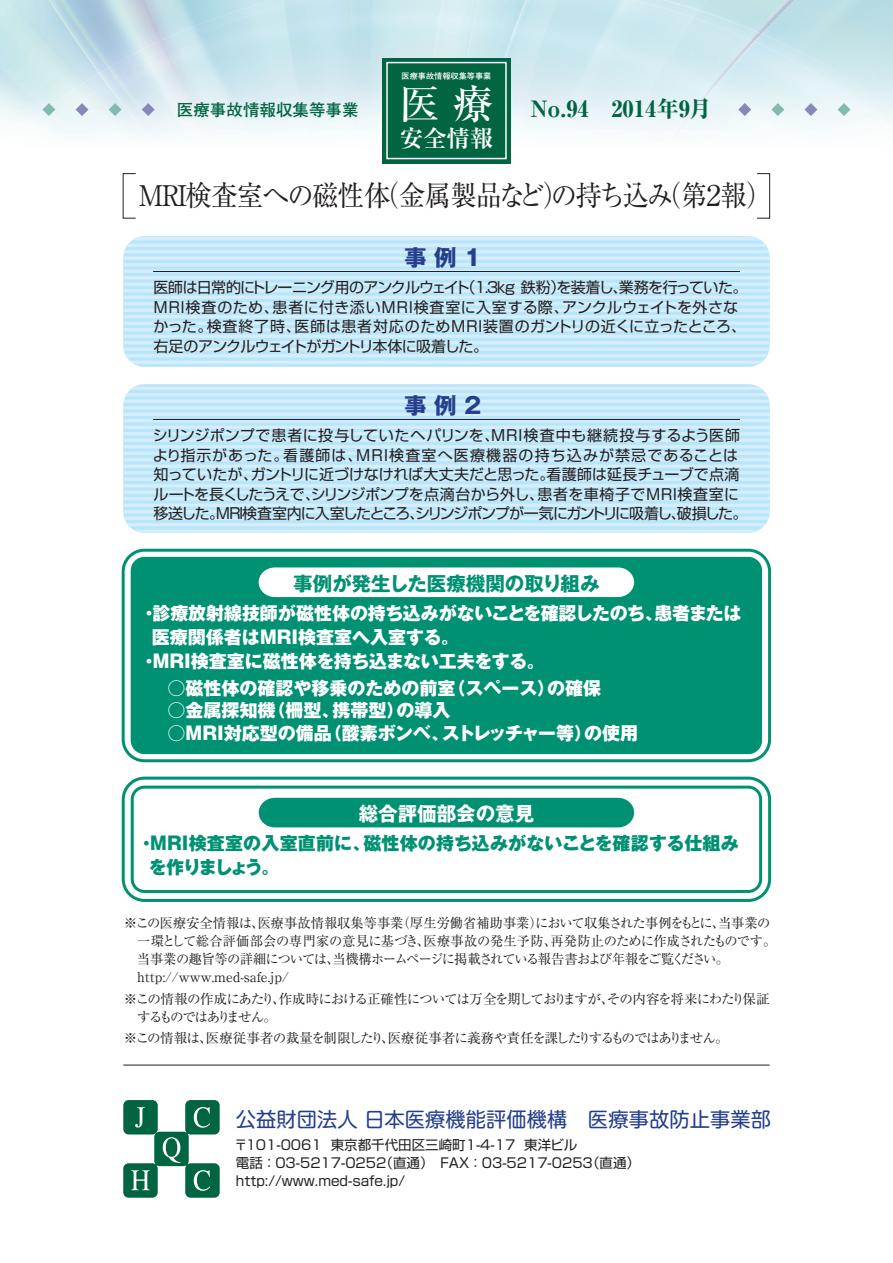
<style>
.page{position:relative;width:893px;height:1263px;background:#fff}
.page>*{position:absolute;margin:0;border:0;box-sizing:border-box;transform-origin:0 0}
.t1{font:40.35px "Ryumin Pro Medium 90 msp RKSJ H";color:#fff}
.t2{font:28.5px "Ryumin Pro Regular 90 msp RKSJ H";letter-spacing:-.065em;color:#231f20;scale:.92 1}
.t3{font:23.4px "Ryumin Pro Bold 90 msp RKSJ H";color:#fff}
.t4{font:22.5px "Ryumin Pro Heavy 90 msp RKSJ H";color:#006540}
.t5{font:22.5px "Gothic MB101 Pro Bold 90 msp RKSJ H";color:#253f8e}
.t6{font:20.25px "Shin M Go Pro Regular 90 msp RKSJ H";letter-spacing:.005em;color:#253f8e}
.t7{font:19.5px "Gothic MB101 Pro Bold 90 msp RKSJ H";color:#009173}
.t8{font:19.5px "Gothic MB101 Pro Bold 90 msp RKSJ H";color:#fff}
.t9{font:18px "Gothic MB101 Pro Heavy 90 msp RKSJ H";letter-spacing:-.005em;color:#fff}
.t10{font:18px/24px "Gothic MB101 Pro Heavy 90 msp RKSJ H";letter-spacing:.01em;color:#009173}
.t11{font:16.5px "Futo Go B101 Pro Bold 90 msp RKSJ H";color:#006540}
.t12{font:15px/19.5px "Shin Go Pro Regular 90 msp RKSJ H";letter-spacing:-.015em;color:#231f20}
.t13{font:15px/19.5px "Shin Go Pro Regular 90 msp RKSJ H";letter-spacing:-.035em;color:#231f20}
.t14{font:13.5px/18px "Shin Go Pro Regular 90 msp RKSJ H";color:#231f20}
.t15{font:13.5px "Ryumin Pro Regular 90 msp RKSJ H";color:#231f20}
.t16{font:13.5px/18px "Ryumin Pro Regular 90 msp RKSJ H";letter-spacing:-.085em;color:#231f20}
.t17{font:13.5px "Ryumin Pro Regular 90 msp RKSJ H";letter-spacing:-.02em;color:#231f20}
.t18{font:13.5px "Ryumin Pro Regular 90 msp RKSJ H";letter-spacing:-.065em;color:#231f20}
.t19{font:13.5px "Ryumin Pro Regular 90 msp RKSJ H";letter-spacing:-.07em;color:#231f20}
.t20{font:8.1px "Futo Go B101 Pro Bold 90 msp RKSJ H";color:#fff}
</style>
<div class="page">
<img style="left:0;top:0;width:893px;height:1065px">
<svg style="left:109px;top:103px;width:13px;height:13px"></svg>
<svg style="left:42px;top:103px;width:13px;height:13px"></svg>
<svg style="left:142px;top:103px;width:13px;height:13px"></svg>
<svg style="left:76px;top:103px;width:12px;height:13px"></svg>
<svg style="left:771px;top:103px;width:13px;height:13px"></svg>
<svg style="left:804px;top:103px;width:13px;height:13px"></svg>
<svg style="left:738px;top:103px;width:13px;height:13px"></svg>
<svg style="left:837px;top:103px;width:13px;height:13px"></svg>
<div style="left:382px;top:58px;width:129px;height:105px;background:#006540"></div>
<div style="left:386px;top:62px;width:121px;height:97px;border:1px solid #fff"></div>
<hr style="left:123px;top:1065px;width:647px;height:1px;background:#231f20">
<div style="left:122px;top:777px;width:649px;height:125px;border:3px solid #009173;border-radius:21px"></div>
<div style="left:131px;top:786px;width:631px;height:107px;border:3px solid #009173;border-radius:12px"></div>
<div style="left:259px;top:798px;width:375px;height:29px;background:#009173"></div>
<div style="left:122px;top:549px;width:649px;height:213px;border:3px solid #009173;border-radius:21px"></div>
<div style="left:132px;top:558px;width:628px;height:195px;background:#009173;border-radius:12px"></div>
<div style="left:131px;top:557px;width:631px;height:197px;border:3px solid #009173;border-radius:12px"></div>
<div style="left:259px;top:567px;width:375px;height:30px;background:#fff"></div>
<svg style="left:123px;top:1100px;width:97px;height:98px"></svg>
<div style="left:123px;top:236px;width:647px;height:131px;background:linear-gradient(to right,#c7eafa,#c7eafa);border-radius:21px"></div>
<hr style="left:153px;top:271px;width:587px;height:1px;background:#231f20">
<div style="left:123px;top:384px;width:647px;height:149px;background:linear-gradient(to right,#c6eafa,#c6eafa);border-radius:21px"></div>
<hr style="left:153px;top:419px;width:587px;height:1px;background:#231f20">
<div style="left:757px;top:173px;width:13px;height:45px;border:1px solid #231f20"></div>
<p class="t11" style="left:177px;top:103px;width:183px">医療事故情報収集等事業</p>
<p class="t20" style="left:402px;top:73px;width:91px">医療事故情報収集等事業</p>
<h1 class="t1" style="left:399px;top:89px;width:96px">医 療</h1>
<h3 class="t3" style="left:400px;top:129px;width:95px">安全情報</h3>
<h3 class="t4" style="left:530px;top:100px;width:182px">No.94　2014年9月</h3>
<h2 class="t2" style="left:138px;top:184px;width:691px">ＭＲＩ検査室への磁性体（金属製品など）の持ち込み（第２報）</h2>
<h3 class="t5" style="left:404px;top:249px;width:79px">事 例 1</h3>
<p class="t13" style="left:153px;top:280px;width:596px">医師は日常的にトレーニング用のアンクルウェイト（１．３ｋｇ 鉄粉）を装着し、業務を行っていた。ＭＲＩ検査のため、患者に付き添いＭＲＩ検査室に入室する際、アンクルウェイトを外さなかった。検査終了時、医師は患者対応のためＭＲＩ装置のガントリの近くに立ったところ、右足のアンクルウェイトがガントリ本体に吸着した。</p>
<h3 class="t5" style="left:404px;top:397px;width:79px">事 例 2</h3>
<p class="t12" style="left:153px;top:428px;width:596px">シリンジポンプで患者に投与していたヘパリンを、MRI検査中も継続投与するよう医師より指示があった。看護師は、MRI検査室へ医療機器の持ち込みが禁忌であることは知っていたが、ガントリに近づけなければ大丈夫だと思った。看護師は延長チューブで点滴ルートを長くしたうえで、シリンジポンプを点滴台から外し、患者を車椅子でＭＲＩ検査室に移送した。ＭＲＩ検査室内に入室したところ、シリンジポンプが一気にガントリに吸着し、破損した。</p>
<h3 class="t7" style="left:293px;top:576px;width:308px">事例が発生した医療機関の取り組み</h3>
<p class="t9" style="left:140px;top:606px;width:603px">・診療放射線技師が磁性体の持ち込みがないことを確認したのち、患者または</p>
<p class="t9" style="left:152px;top:630px;width:309px">医療関係者はＭＲＩ検査室へ入室する。</p>
<p class="t9" style="left:140px;top:654px;width:406px">・ＭＲＩ検査室に磁性体を持ち込まない工夫をする。</p>
<p class="t9" style="left:167px;top:681px;width:435px">○磁性体の確認や移乗のための前室（スペース）の確保</p>
<p class="t9" style="left:167px;top:704px;width:284px">○金属探知機（柵型、携帯型）の導入</p>
<p class="t9" style="left:167px;top:726px;width:472px">○ＭＲＩ対応型の備品（酸素ボンベ、ストレッチャー等）の使用</p>
<h3 class="t8" style="left:359px;top:806px;width:177px">総合評価部会の意見</h3>
<p class="t10" style="left:149px;top:833px;width:591px;text-indent:-11px">・ＭＲＩ検査室の入室直前に、磁性体の持ち込みがないことを確認する仕組みを作りましょう。</p>
<p class="t15" style="left:124px;top:918px;width:648px">※この医療安全情報は、医療事故情報収集等事業（厚生労働省補助事業）において収集された事例をもとに、当事業の</p>
<p class="t17" style="left:137px;top:936px;width:640px">一環として総合評価部会の専門家の意見に基づき、医療事故の発生予防、再発防止のために作成されたものです。</p>
<p class="t19" style="left:137px;top:954px;width:594px">当事業の趣旨等の詳細については、当機構ホームページに掲載されている報告書および年報をご覧ください。</p>
<p class="t15" style="left:124px;top:972px;width:167px">　http://www.med-safe.jp/</p>
<p class="t16" style="left:137px;top:992px;width:634px;text-indent:-13px">※この情報の作成にあたり、作成時における正確性については万全を期しておりますが、その内容を将来にわたり保証するものではありません。</p>
<p class="t18" style="left:124px;top:1033px;width:606px">※この情報は、医療従事者の裁量を制限したり、医療従事者に義務や責任を課したりするものではありません。</p>
<h3 class="t6" style="left:236px;top:1112px;width:537px">公益財団法人 日本医療機能評価機構　医療事故防止事業部</h3>
<p class="t14" style="left:234px;top:1138px;width:408px">〒101-0061 東京都千代田区三崎町1-4-17 東洋ビル<br>電話 ：03-5217-0252（直通）　ＦＡＸ ：03-5217-0253（直通）http://www.med-safe.jp/</p>
</div>
